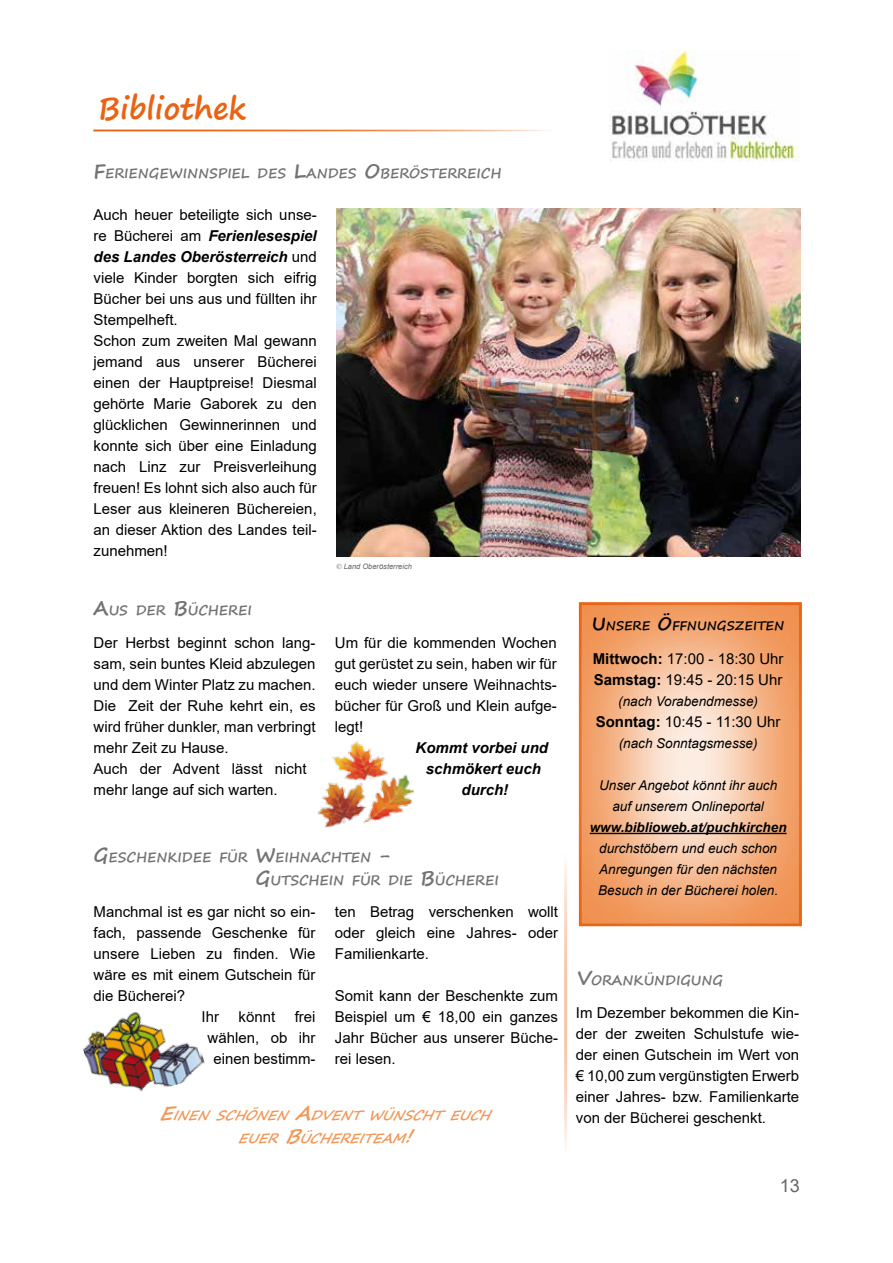
<style>
.page{position:relative;width:893px;height:1263px;background:#fff}
.page>*{position:absolute;margin:0;border:0;box-sizing:border-box;transform-origin:0 0}
.t1{font:700 30px "Segoe Print";color:#e96313}
.t2{font:700 19.5px "Segoe Print";color:#727375}
.t3{font:18px "Arial";color:#646567}
.t4{font:15px/21px "Arial";color:#000;text-align:justify}
.t5{font:italic 700 15px/21px "Arial";color:#000;text-align:center}
.t6{font:700 13.65px "Segoe Print";color:#727375}
.t7{font:italic 700 13.65px/23.4px "Segoe Print";color:#f19758;text-align:center}
.t8{font:italic 13.5px/21px "Arial";color:#000;text-align:center}
.t9{font:italic 700 13.5px "Arial";color:#000}
.t10{font:700 12.6px "Segoe Print";color:#000}
.t11{font:italic 7.5px "Arial";color:#646567}
.s1{font-size:19.5px}
.s2{font-weight:700;font-style:italic}
.s3{font-family:"Times New Roman"}
.s4{font-size:18px}
.s5{font-weight:700}
</style>
<div class="page">
<hr style="left:94px;top:130px;width:460px;height:1px;background:#e96313">
<svg style="left:578px;top:602px;width:224px;height:325px;background:#f4b387"></svg>
<hr style="left:590px;top:833px;width:196px;height:1px;background:#000">
<img style="left:609px;top:50px;width:190px;height:111px">
<img style="left:336px;top:208px;width:465px;height:348px">
<hr style="left:564px;top:852px;width:3px;height:302px;background:#e96313">
<img style="left:317px;top:741px;width:97px;height:87px">
<img style="left:83px;top:1011px;width:122px;height:81px">
<h1 class="t1" style="left:98px;top:81px;width:149px">Bibliothek</h1>
<p class="t6" style="left:94px;top:160px;width:409px"><span class="s1">F</span>ERIENGEWINNSPIEL DES <span class="s1">L</span>ANDES <span class="s1">O</span>BERÖSTERREICH</p>
<p class="t4" style="left:94px;top:204px;width:225px;text-align:left">Auch heuer beteiligte sich unse&shy;re Bücherei am <span class="s2">Ferienlesespiel des Landes Oberösterreich</span> und viele Kinder borgten sich eifrig<br>Bücher bei uns aus und füllten ihr<br>Stempelheft.<br>Schon zum zweiten Mal gewann jemand aus unserer Bücherei einen der Hauptpreise! Diesmal gehörte Marie Gaborek zu den glücklichen Gewinnerinnen und konnte sich über eine Einladung nach Linz zur Preisverleihung freuen! Es lohnt sich also auch für<br>Leser aus kleineren Büchereien, an dieser Aktion des Landes teil&shy;zunehmen!</p>
<p class="t6" style="left:94px;top:597px;width:160px"><span class="s1">A</span>US DER <span class="s1">B</span> ÜCHEREI</p>
<p class="t4" style="left:94px;top:632px;width:223px;text-align:left">Der Herbst beginnt schon lang&shy;sam, sein buntes Kleid abzulegen und dem Winter Platz zu machen.<br>Die Zeit der Ruhe kehrt ein, es wird früher dunkler, man verbringt mehr Zeit zu Hause.<br>Auch der Advent lässt nicht mehr lange auf sich warten.</p>
<p class="t11" style="left:336px;top:562px;width:77px"><span class="s3">©</span> Land Oberösterreich</p>
<p class="t4" style="left:335px;top:632px;width:224px">Um für die kommenden Wochen gut gerüstet zu sein, haben wir für euch wieder unsere Weihnachts&shy;bücher für Groß und Klein aufge&shy;legt!</p>
<p class="t5" style="left:416px;top:737px;width:134px">Kommt vorbei und schmökert euch durch!</p>
<p class="t6" style="left:94px;top:844px;width:299px"><span class="s1">G</span>ESCHENKIDEE FÜR <span class="s1">W</span>EIHNACHTEN <span class="s1">-</span></p>
<h2 class="t2" style="left:94px;top:860px;width:46px">G</h2>
<p class="t6" style="left:271px;top:868px;width:230px">UTSCHEIN FÜR DIE <span class="s1">B</span> ÜCHEREI</p>
<p class="t4" style="left:94px;top:901px;width:224px">Manchmal ist es gar nicht so ein-</p>
<p class="t4" style="left:94px;top:922px;width:223px">fach, passende Geschenke für</p>
<p class="t4" style="left:94px;top:943px;width:223px">unsere Lieben zu finden. Wie</p>
<p class="t4" style="left:94px;top:964px;width:223px">wäre es mit einem Gutschein für</p>
<p class="t4" style="left:94px;top:985px;width:93px">die Bücherei?</p>
<p class="t4" style="left:202px;top:1006px;width:19px">Ihr</p>
<p class="t4" style="left:239px;top:1006px;width:38px">könnt</p>
<p class="t4" style="left:335px;top:901px;width:225px">ten Betrag verschenken wollt oder gleich eine Jahres- oder Familienkarte.</p>
<p class="t4" style="left:335px;top:985px;width:225px">Somit kann der Beschenkte zum Beispiel um € 18,00 ein ganzes Jahr Bücher aus unserer Büche&shy;rei lesen.</p>
<p class="t4" style="left:208px;top:1006px;width:109px;text-align:right">frei<br>wählen, ob ihr einen bestimm-</p>
<p class="t7" style="left:159px;top:1103px;width:341px"><span class="s1">E</span>INEN SCHÖNEN <span class="s1">A</span>DVENT WÜNSCHT EUCH<br>EUER <span class="s1">B</span>ÜCHEREITEAM<span class="s1">!</span></p>
<p class="t10" style="left:592px;top:613px;width:194px"><span class="s4">U</span>NSERE <span class="s4">Ö</span>FFNUNGSZEITEN</p>
<p class="t4" style="left:593px;top:648px;width:192px"><span class="s5">Mittwoch:</span> 17:00 - 18:30 Uhr<br><span class="s5">Samstag:</span> 19:45 - 20:15 Uhr</p>
<p class="t8" style="left:618px;top:691px;width:141px">(nach Vorabendmesse)</p>
<p class="t4" style="left:596px;top:711px;width:186px"><span class="s5">Sonntag:</span> 10:45 - 11:30 Uhr</p>
<p class="t8" style="left:619px;top:733px;width:140px">(nach Sonntagsmesse)</p>
<p class="t8" style="left:599px;top:775px;width:180px">Unser Angebot könnt ihr auch auf unserem Onlineportal</p>
<p class="t9" style="left:590px;top:818px;width:198px">www.biblioweb.at/puchkirchen</p>
<p class="t8" style="left:598px;top:838px;width:182px;text-align:justify">durchstöbern und euch schon Anregungen für den nächsten Besuch in der Bücherei holen.</p>
<p class="t6" style="left:577px;top:968px;width:147px"><span class="s1">V</span>ORANKÜNDIGUNG</p>
<p class="t4" style="left:576px;top:1002px;width:225px">Im Dezember bekommen die Kin&shy;der der zweiten Schulstufe wie&shy;der einen Gutschein im Wert von € 10,00 zum vergünstigten Erwerb einer Jahres- bzw. Familienkarte von der Bücherei geschenkt.</p>
<p class="t3" style="left:780px;top:1173px;width:22px">13</p>
</div>
